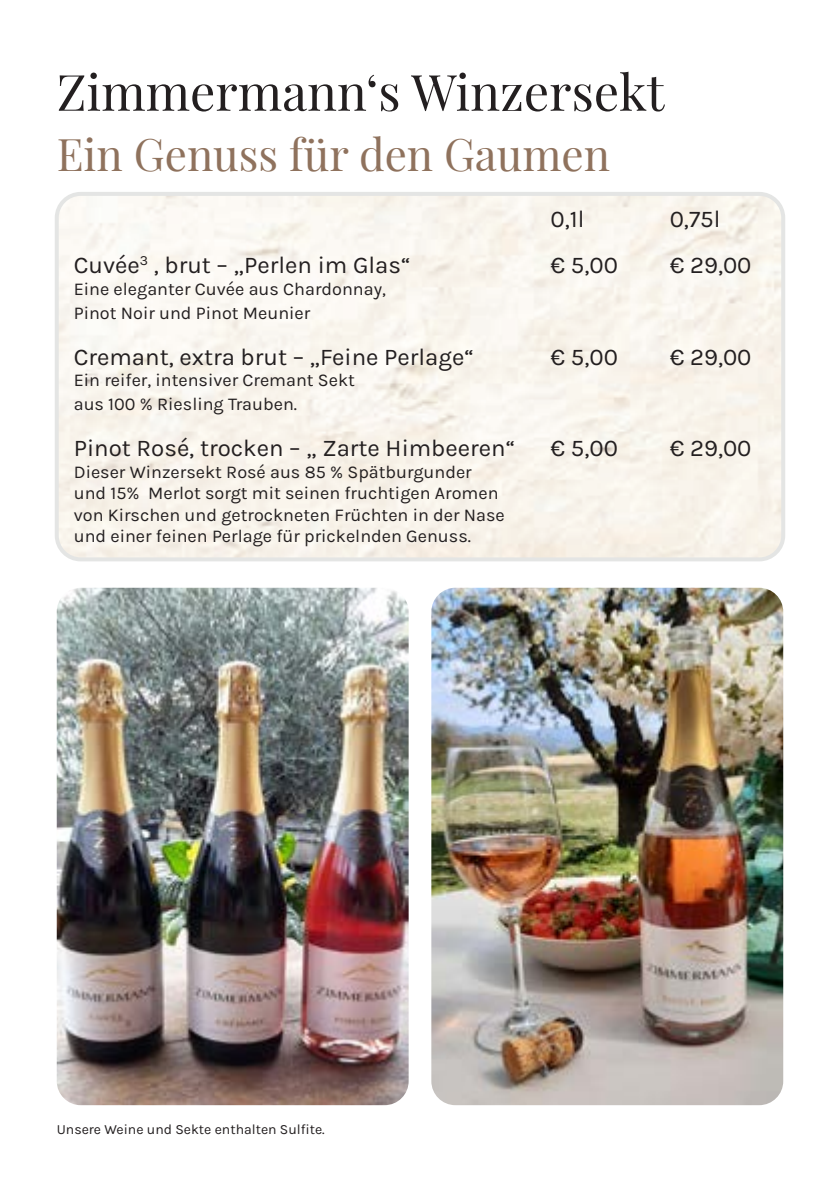
<style>
.page{position:relative;width:840px;height:1191px;background:#fff}
.page>*{position:absolute;margin:0;border:0;box-sizing:border-box;transform-origin:0 0}
.t1{font:50px "Playfair Display";color:#231f20}
.t2{font:44px "Playfair Display";color:#8f725d}
.t3{font:24px "Karla";color:#231f20}
.t4{font:18px/21.6px "Karla";color:#231f20}
.t5{font:14px "Karla";color:#231f20}
</style>
<div class="page">
<div style="left:55px;top:192px;width:729px;height:369px;border:4px solid #e4e5e4;border-radius:24px"></div>
<img style="left:57px;top:588px;width:351px;height:517px">
<img style="left:431px;top:588px;width:351px;height:517px">
<h1 class="t1" style="left:57px;top:53px;width:608px">Zimmermann‘s Winzersekt</h1>
<h2 class="t2" style="left:57px;top:120px;width:554px">Ein Genuss für den Gaumen</h2>
<h3 class="t3" style="left:550px;top:204px;width:35px">0,1l</h3>
<h3 class="t3" style="left:669px;top:204px;width:52px">0,75l</h3>
<h3 class="t3" style="left:74px;top:250px;width:338px">Cuvée<sup>3</sup> , brut – „Perlen im Glas“</h3>
<h3 class="t3" style="left:550px;top:250px;width:69px">€ 5,00</h3>
<h3 class="t3" style="left:669px;top:250px;width:83px">€ 29,00</h3>
<p class="t4" style="left:74px;top:276px;width:313px;line-height:24px">Eine eleganter Cuvée aus Chardonnay,<br>Pinot Noir und Pinot Meunier</p>
<h3 class="t3" style="left:74px;top:341px;width:401px">Cremant, extra brut – „Feine Perlage“</h3>
<h3 class="t3" style="left:550px;top:341px;width:69px">€ 5,00</h3>
<h3 class="t3" style="left:669px;top:341px;width:83px">€ 29,00</h3>
<p class="t4" style="left:74px;top:367px;width:282px;line-height:24px">Ein reifer, intensiver Cremant Sekt aus 100 % Riesling Trauben.</p>
<h3 class="t3" style="left:74px;top:432px;width:443px">Pinot Rosé, trocken – „ Zarte Himbeeren“</h3>
<h3 class="t3" style="left:550px;top:432px;width:69px">€ 5,00</h3>
<h3 class="t3" style="left:669px;top:432px;width:83px">€ 29,00</h3>
<p class="t4" style="left:74px;top:460px;width:432px">Dieser Winzersekt Rosé aus 85 % Spätburgunder und 15% Merlot sorgt mit seinen fruchtigen Aromen von Kirschen und getrockneten Früchten in der Nase und einer feinen Perlage für prickelnden Genuss.</p>
<p class="t5" style="left:57px;top:1120px;width:269px">Unsere Weine und Sekte enthalten Sulfite.</p>
</div>
